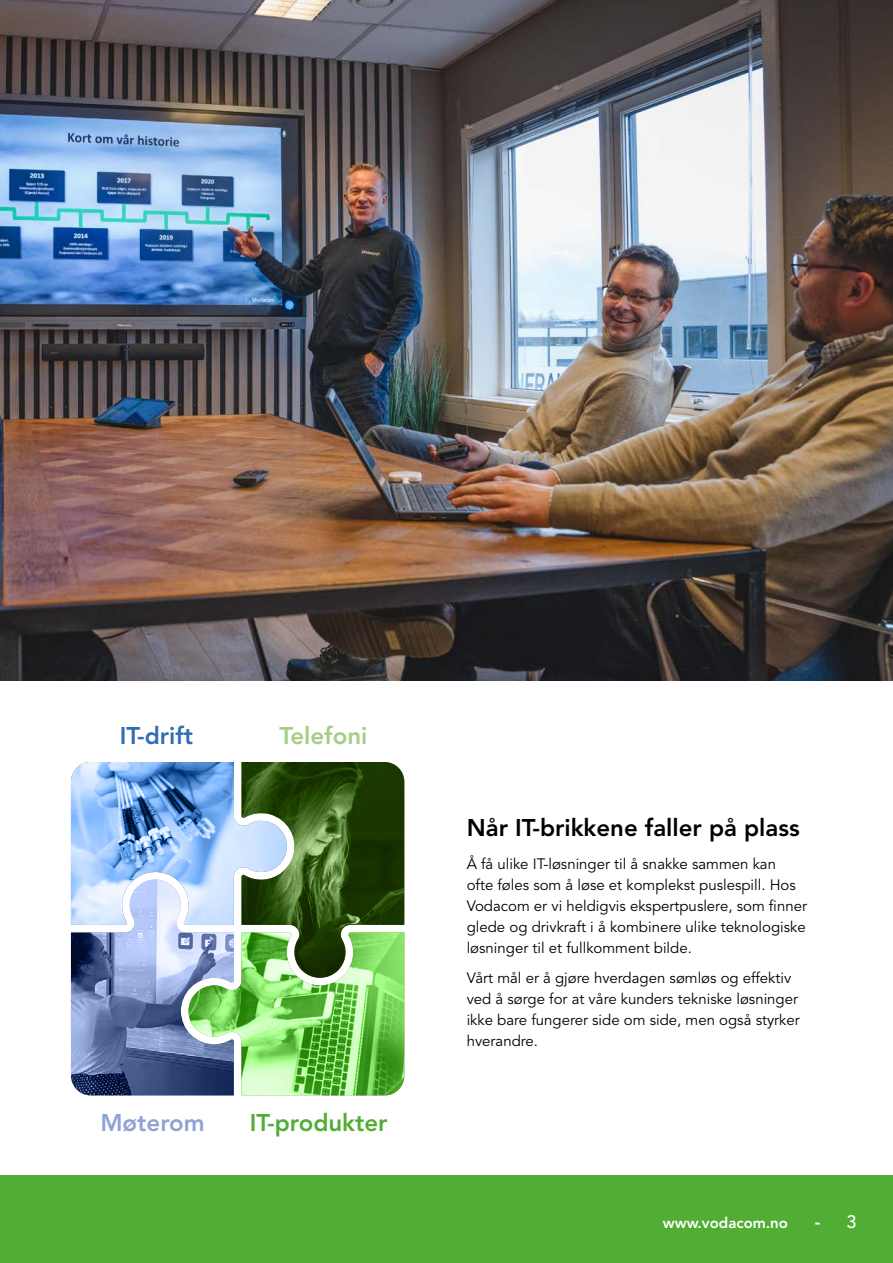
<style>
.page{position:relative;width:893px;height:1263px;background:#fff}
.page>*{position:absolute;margin:0;border:0;box-sizing:border-box;transform-origin:0 0}
.t1{font:800 24px "Avenir LT Std";color:#000}
.t2{font:800 24px "Avenir LT Std";color:#52ad35}
.t3{font:800 24px "Avenir LT Std";color:#326cb4}
.t4{font:800 24px "Avenir LT Std";color:#a6cd85}
.t5{font:800 24px "Avenir LT Std";color:#8ea2d4}
.t6{font:800 18px "Avenir LT Std";color:#fff}
.t7{font:15px/21px "Avenir LT Std";color:#000}
.t8{font:800 15px "Avenir LT Std";color:#fff}
.s1{color:#fff}
.s2{font-weight:500}
</style>
<div class="page">
<img style="left:0;top:0;width:893px;height:680px">
<svg style="left:71px;top:762px;width:333px;height:333px;background:#728f9a"></svg>
<img style="left:188px;top:932px;width:216px;height:163px">
<div style="left:0;top:1175px;width:893px;height:88px;background:#52ad35"></div>
<h1 class="t3" style="left:120px;top:721px;width:75px">IT-drift</h1>
<h1 class="t4" style="left:279px;top:721px;width:90px">Telefoni</h1>
<h1 class="t5" style="left:100px;top:1108px;width:106px">Møterom</h1>
<h1 class="t2" style="left:250px;top:1108px;width:149px">IT-produkter<span class="s1">r</span></h1>
<h1 class="t1" style="left:467px;top:813px;width:334px">Når IT-brikkene faller på plass</h1>
<p class="t7" style="left:467px;top:854px;width:342px">Å få ulike IT-løsninger til å snakke sammen kan<br>ofte føles som å løse et komplekst puslespill. Hos Vodacom er vi heldigvis ekspertpuslere, som finner glede og drivkraft i å kombinere ulike teknologiske løsninger til et fullkomment bilde.</p>
<p class="t7" style="left:467px;top:967px;width:335px">Vårt mål er å gjøre hverdagen sømløs og effektiv ved å sørge for at våre kunders tekniske løsninger ikke bare fungerer side om side, men også styrker hverandre.</p>
<p class="t8" style="left:663px;top:1214px;width:127px">www.vodacom.no</p>
<p class="t6" style="left:815px;top:1211px;width:43px">- <span class="s2">3</span></p>
</div>
